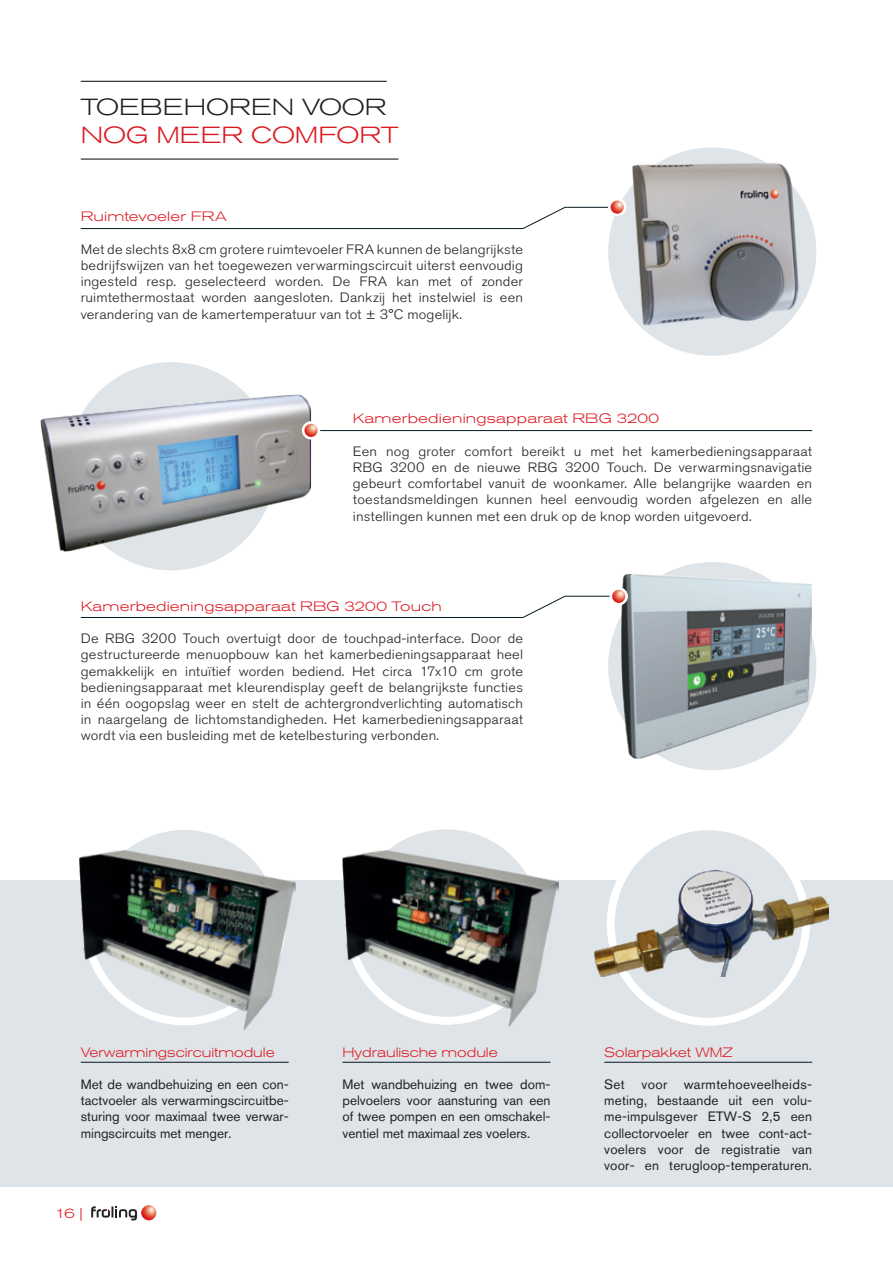
<style>
.page{position:relative;width:893px;height:1263px;background:#fff}
.page>*{position:absolute;margin:0;border:0;box-sizing:border-box;transform-origin:0 0}
.t1{font:300 expanded 23.1px/27.8px "Akzidenz Grotesk BQ";color:#231f20;scale:1.08 1}
.t2{font:300 13.5px/16.2px "Akzidenz Grotesk BQ";letter-spacing:.01em;color:#231f20;text-align:justify;scale:1.08 1}
.t3{font:13.5px/16.2px "Akzidenz Grotesk BQ";color:#231f20;text-align:justify}
.t4{font:300 expanded 13.5px "Akzidenz Grotesk BQ";color:#dc1820;scale:1.08 1}
.t5{font:300 expanded 13.5px "Akzidenz Grotesk BQ";color:#dc1820}
.s1{color:#dc1820}
</style>
<div class="page">
<div style="left:0;top:879px;width:893px;height:307px;background:#dfe4e8"></div>
<svg style="left:91px;top:1206px;width:46px;height:14px"></svg>
<img style="left:141px;top:1205px;width:15px;height:15px;border-radius:8px">
<hr style="left:81px;top:81px;width:306px;height:1px;background:#231f20">
<hr style="left:81px;top:158px;width:318px;height:2px;background:#231f20">
<hr style="left:81px;top:1062px;width:208px;height:1px;background:#071822">
<hr style="left:342px;top:1062px;width:208px;height:1px;background:#071822">
<hr style="left:604px;top:1062px;width:208px;height:1px;background:#071822">
<svg style="left:604px;top:143px;width:217px;height:217px;fill:#dfe4e8"></svg>
<div style="left:599px;top:139px;width:226px;height:225px;border:9px solid #fff;border-radius:50%"></div>
<img style="left:619px;top:152px;width:202px;height:177px">
<svg style="left:63px;top:358px;width:217px;height:217px;fill:#dfe4e8"></svg>
<div style="left:59px;top:353px;width:225px;height:226px;border:9px solid #fff;border-radius:50%"></div>
<img style="left:41px;top:395px;width:270px;height:156px">
<svg style="left:604px;top:558px;width:217px;height:217px;fill:#dfe4e8"></svg>
<div style="left:599px;top:553px;width:226px;height:226px;border:9px solid #fff;border-radius:50%"></div>
<img style="left:621px;top:574px;width:191px;height:184px">
<svg style="left:80px;top:207px;width:537px;height:22px"></svg>
<div style="left:608px;top:198px;width:18px;height:18px;background:#fff;border-radius:50%"></div>
<img style="left:611px;top:200px;width:13px;height:14px;border-radius:7px">
<hr style="left:314px;top:430px;width:498px;height:1px;background:#071822">
<div style="left:302px;top:421px;width:18px;height:19px;background:#fff;border-radius:50%"></div>
<img style="left:304px;top:424px;width:14px;height:13px;border-radius:7px">
<svg style="left:610px;top:587px;width:18px;height:18px"></svg>
<svg style="left:80px;top:590px;width:545px;height:28px"></svg>
<div style="left:611px;top:826px;width:195px;height:195px;background:#dfe4e8;border-radius:50%"></div>
<div style="left:607px;top:822px;width:203px;height:203px;border:8px solid #fff;border-radius:50%"></div>
<svg style="left:87px;top:826px;width:195px;height:195px"></svg>
<svg style="left:349px;top:825px;width:195px;height:196px"></svg>
<img style="left:595px;top:870px;width:233px;height:106px">
<img style="left:79px;top:841px;width:224px;height:189px">
<img style="left:342px;top:841px;width:224px;height:186px">
<p class="t1" style="left:81px;top:93px;width:296px">TOEBEHOREN VOOR<br><span class="s1">NOG MEER COMFORT</span></p>
<p class="t4" style="left:81px;top:209px;width:137px">Ruimtevoeler FRA</p>
<p class="t2" style="left:81px;top:241px;width:411px">Met de slechts 8x8 cm grotere ruimtevoeler FRA kunnen de belangrijkste bedrijfswijzen van het toegewezen verwarmingscircuit uiterst eenvoudig ingesteld resp. geselecteerd worden. De FRA kan met of zonder ruimtethermostaat worden aangesloten. Dankzij het instelwiel is een verandering van de kamertemperatuur van tot ± 3°C mogelijk.</p>
<p class="t4" style="left:353px;top:411px;width:285px">Kamerbedieningsapparaat RBG 3200</p>
<p class="t2" style="left:353px;top:443px;width:427px">Een nog groter comfort bereikt u met het kamerbedieningsapparaat RBG 3200 en de nieuwe RBG 3200 Touch. De verwarmingsnavigatie gebeurt comfortabel vanuit de woonkamer. Alle belangrijke waarden en toestandsmeldingen kunnen heel eenvoudig worden afgelezen en alle instellingen kunnen met een druk op de knop worden uitgevoerd.</p>
<p class="t4" style="left:81px;top:598px;width:336px">Kamerbedieningsapparaat RBG 3200 Touch</p>
<p class="t2" style="left:81px;top:631px;width:411px">De RBG 3200 Touch overtuigt door de touchpad-interface. Door de gestructureerde menuopbouw kan het kamerbedieningsapparaat heel gemakkelijk en intuïtief worden bediend. Het circa 17x10 cm grote bedieningsapparaat met kleurendisplay geeft de belangrijkste functies in één oogopslag weer en stelt de achtergrondverlichting automatisch in naargelang de lichtomstandigheden. Het kamerbedieningsapparaat wordt via een busleiding met de ketelbesturing verbonden.</p>
<p class="t5" style="left:81px;top:1044px;width:195px">Verwarmingscircuitmodule</p>
<p class="t3" style="left:81px;top:1076px;width:209px">Met de wandbehuizing en een con&shy;tactvoeler als verwarmingscircuitbe&shy;sturing voor maximaal twee verwar&shy;mingscircuits met menger.</p>
<p class="t4" style="left:55px;top:1206px;width:27px">16 |</p>
<p class="t5" style="left:342px;top:1044px;width:157px">Hydraulische module</p>
<p class="t3" style="left:342px;top:1076px;width:209px">Met wandbehuizing en twee dom&shy;pelvoelers voor aansturing van een of twee pompen en een omschakel&shy;ventiel met maximaal zes voelers.</p>
<p class="t5" style="left:604px;top:1044px;width:130px">Solarpakket WMZ</p>
<p class="t3" style="left:604px;top:1076px;width:209px">Set voor warmtehoeveelheids&shy;meting, bestaande uit een volu&shy;me-impulsgever ETW-S 2,5 een collectorvoeler en twee cont-act&shy;voelers voor de registratie van voor- en terugloop-temperaturen.</p>
</div>
